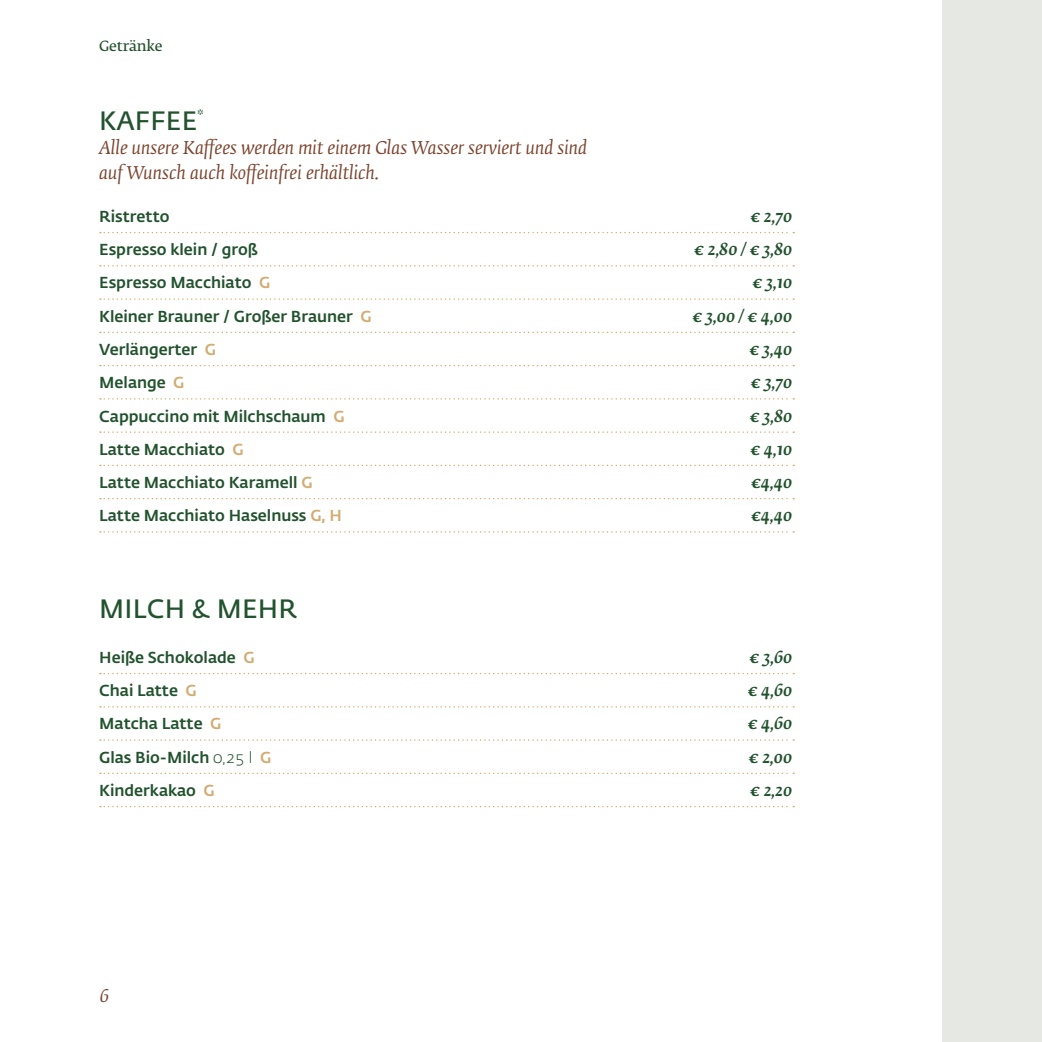
<style>
.page{position:relative;width:1042px;height:1042px;background:#fff}
.page>*{position:absolute;margin:0;border:0;box-sizing:border-box;transform-origin:0 0}
.t1{font:600 26.25px "Fedra Sans Pro";letter-spacing:.01em;color:#22522e}
.t2{font:italic 17.5px/24.5px "Fedra Serif B Pro";color:#7c4630}
.t3{font:italic 500 16.62px "Fedra Serif B Pro";color:#22522e}
.t4{font:500 15.75px "Fedra Sans Pro";color:#22522e}
.t5{font:14px "Fedra Serif B Pro Demi";letter-spacing:-.01em;color:#22522e}
.s1{color:#d2ac73}
.s2{font-weight:300}
</style>
<div class="page">
<div style="left:943px;top:0;width:99px;height:1042px;background:#e6e8e3"></div>
<svg style="left:100px;top:232px;width:694px;height:1px"></svg>
<svg style="left:100px;top:265px;width:694px;height:1px"></svg>
<svg style="left:100px;top:298px;width:694px;height:2px"></svg>
<svg style="left:100px;top:332px;width:694px;height:1px"></svg>
<svg style="left:100px;top:365px;width:694px;height:1px"></svg>
<svg style="left:100px;top:398px;width:694px;height:1px"></svg>
<svg style="left:100px;top:431px;width:694px;height:2px"></svg>
<svg style="left:100px;top:465px;width:694px;height:1px"></svg>
<svg style="left:100px;top:498px;width:694px;height:1px"></svg>
<svg style="left:100px;top:531px;width:694px;height:1px"></svg>
<svg style="left:100px;top:673px;width:694px;height:1px"></svg>
<svg style="left:100px;top:706px;width:694px;height:1px"></svg>
<svg style="left:100px;top:739px;width:694px;height:2px"></svg>
<svg style="left:100px;top:772px;width:694px;height:2px"></svg>
<svg style="left:100px;top:806px;width:694px;height:1px"></svg>
<p class="t5" style="left:99px;top:38px;width:65px">Getränke</p>
<h1 class="t1" style="left:99px;top:101px;width:106px">KAFFEE<sup>*</sup></h1>
<p class="t2" style="left:99px;top:136px;width:489px">Alle unsere Kaffees werden mit einem Glas Wasser serviert und sind auf Wunsch auch koffeinfrei erhältlich.</p>
<p class="t4" style="left:99px;top:204px;width:72px">Ristretto</p>
<p class="t3" style="left:750px;top:206px;width:43px">€ 2,70</p>
<p class="t4" style="left:99px;top:238px;width:160px">Espresso klein / groß</p>
<p class="t3" style="left:694px;top:240px;width:100px">€ 2,80 / € 3,80</p>
<p class="t4" style="left:99px;top:271px;width:173px">Espresso Macchiato <span class="s1">G</span></p>
<p class="t3" style="left:752px;top:273px;width:41px">€ 3,10</p>
<p class="t4" style="left:99px;top:304px;width:274px">Kleiner Brauner / Großer Brauner <span class="s1">G</span></p>
<p class="t3" style="left:692px;top:306px;width:101px">€ 3,00 / € 4,00</p>
<p class="t4" style="left:99px;top:337px;width:118px">Verlängerter <span class="s1">G</span></p>
<p class="t3" style="left:749px;top:339px;width:44px">€ 3,40</p>
<p class="t4" style="left:99px;top:371px;width:87px">Melange <span class="s1">G</span></p>
<p class="t3" style="left:751px;top:373px;width:43px">€ 3,70</p>
<p class="t4" style="left:99px;top:404px;width:247px">Cappuccino mit Milchschaum <span class="s1">G</span></p>
<p class="t3" style="left:750px;top:406px;width:44px">€ 3,80</p>
<p class="t4" style="left:99px;top:437px;width:146px">Latte Macchiato <span class="s1">G</span></p>
<p class="t3" style="left:750px;top:439px;width:43px">€ 4,10</p>
<p class="t4" style="left:99px;top:470px;width:215px">Latte Macchiato Karamell <span class="s1">G</span></p>
<p class="t3" style="left:751px;top:472px;width:43px">€4,40</p>
<p class="t4" style="left:99px;top:504px;width:244px">Latte Macchiato Haselnuss <span class="s1">G, H</span></p>
<p class="t3" style="left:751px;top:506px;width:43px">€4,40</p>
<h1 class="t1" style="left:99px;top:589px;width:199px">MILCH &amp; MEHR</h1>
<p class="t4" style="left:99px;top:645px;width:157px">Heiße Schokolade <span class="s1">G</span></p>
<p class="t3" style="left:749px;top:647px;width:44px">€ 3,60</p>
<p class="t4" style="left:99px;top:679px;width:99px">Chai Latte <span class="s1">G</span></p>
<p class="t3" style="left:748px;top:681px;width:46px">€ 4,60</p>
<p class="t4" style="left:99px;top:712px;width:124px">Matcha Latte <span class="s1">G</span></p>
<p class="t3" style="left:748px;top:714px;width:46px">€ 4,60</p>
<p class="t4" style="left:99px;top:745px;width:174px">Glas Bio-Milch <span class="s2">0,25 l</span> <span class="s1">G</span></p>
<p class="t3" style="left:749px;top:747px;width:45px">€ 2,00</p>
<p class="t4" style="left:99px;top:778px;width:117px">Kinderkakao <span class="s1">G</span></p>
<p class="t3" style="left:750px;top:780px;width:44px">€ 2,20</p>
<p class="t2" style="left:99px;top:984px;width:12px">6</p>
</div>
